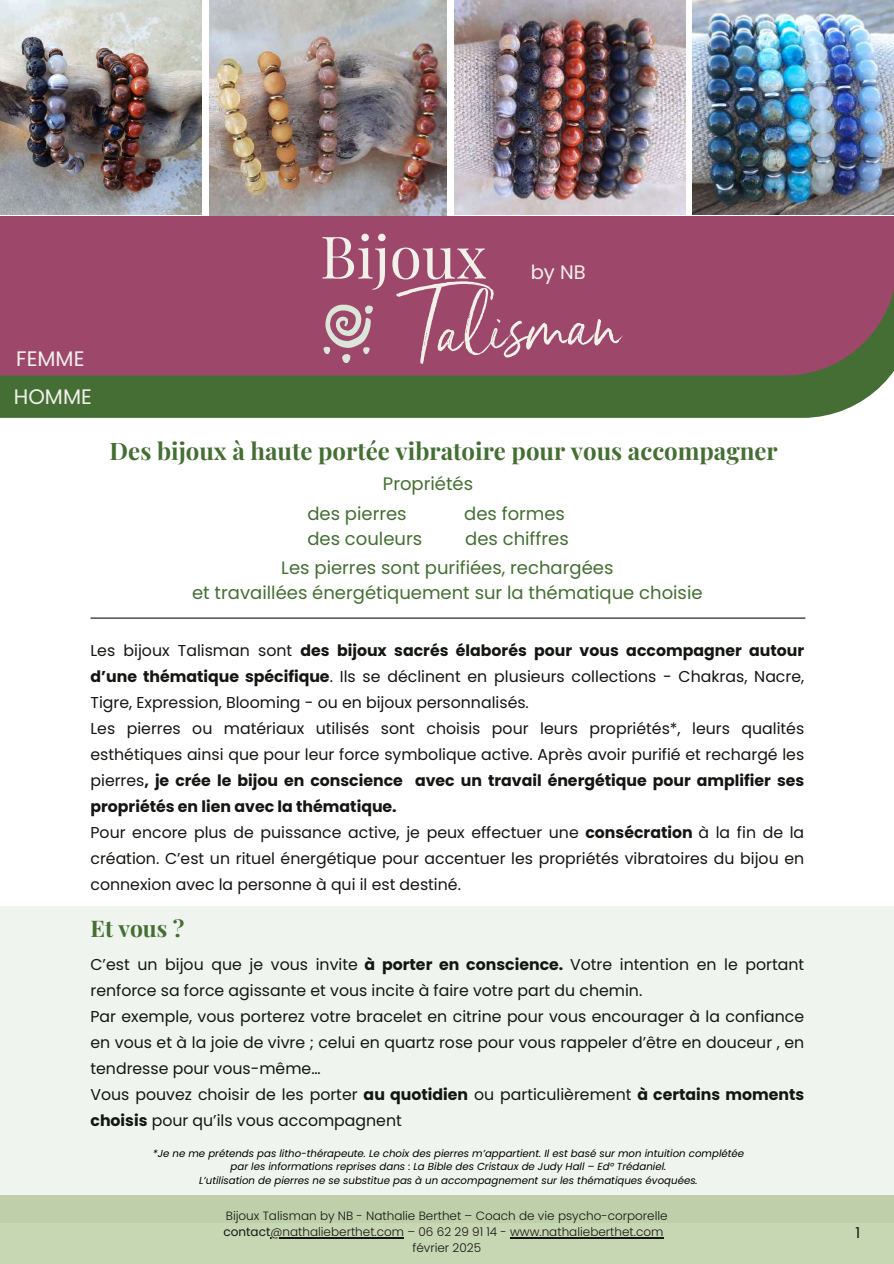
<style>
.page{position:relative;width:894px;height:1264px;background:#fff}
.page>*{position:absolute;margin:0;border:0;box-sizing:border-box;transform-origin:0 0}
.t1{font:83.1px "Serendipity";color:#f1f1ea}
.t2{font:58.8px "Playfair Display";color:#f1f1ea}
.t3{font:700 24px "Playfair Display";color:#446e34}
.t4{font:700 22.95px "Playfair Display";color:#446e34}
.t5{font:21px/38.2px "Poppins";color:#f1f1ea}
.t6{font:19.5px "Poppins";color:#f1f1ea}
.t7{font:18px/24.8px "Poppins";color:#446e34}
.t8{font:15.75px/26px "Poppins";color:#141613}
.t9{font:15px "Poppins";color:#141613}
.t10{font:300 12px/16px "Poppins";color:#141613;text-align:center}
.t11{font:italic 10.2px/13.6px "Poppins";color:#000;text-align:center}
.s1{font-weight:700}
.s2{font-weight:400}
</style>
<div class="page">
<div style="left:0;top:375px;width:891px;height:43px;background:#446e34"></div>
<div style="left:0;top:0;width:893px;height:375px;background:#9d486b"></div>
<svg style="left:323px;top:305px;width:50px;height:58px"></svg>
<svg style="left:201px;top:0;width:490px;height:215px;background:#eee"></svg>
<img style="left:210px;top:1px;width:236px;height:214px">
<img style="left:0;top:0;width:201px;height:215px">
<div style="left:0;top:906px;width:893px;height:316px;background:#f0f4ef"></div>
<div style="left:0;top:1195px;width:893px;height:68px;background:#c7d6b3"></div>
<hr style="left:270px;top:1237px;width:134px;height:1px;background:#141613">
<hr style="left:510px;top:1237px;width:153px;height:1px;background:#141613">
<hr style="left:90px;top:617px;width:715px;height:1px;background:#141613">
<img style="left:454px;top:0;width:231px;height:215px">
<img style="left:691px;top:0;width:202px;height:215px">
<h3 class="t5" style="left:14px;top:339px;width:79px">FEMME<br>HOMME</h3>
<h2 class="t2" style="left:320px;top:215px;width:168px">Bijoux</h2>
<p class="t6" style="left:530px;top:258px;width:57px">by NB</p>
<h1 class="t1" style="left:400px;top:285px;width:218px;rotate:-3deg">Talisman</h1>
<h3 class="t3" style="left:110px;top:433px;width:669px">Des bijoux à haute portée vibratoire pour vous accompagner</h3>
<p class="t7" style="left:383px;top:471px;width:92px">Propriétés</p>
<p class="t7" style="left:307px;top:501px;width:116px">des pierres des couleurs</p>
<p class="t7" style="left:464px;top:501px;width:106px">des formes des chiffres</p>
<p class="t7" style="left:192px;top:555px;width:512px;text-align:center">Les pierres sont purifiées, rechargées<br>et travaillées énergétiquement sur la thématique choisie</p>
<p class="t8" style="left:90px;top:637px;width:715px">Les bijoux Talisman sont <span class="s1">des bijoux sacrés élaborés pour vous accompagner autour d’une thématique spécifique</span>. Ils se déclinent en plusieurs collections - Chakras, Nacre, Tigre, Expression, Blooming - ou en bijoux personnalisés.<br>Les pierres ou matériaux utilisés sont choisis pour leurs propriétés*, leurs qualités esthétiques ainsi que pour leur force symbolique active. Après avoir purifié et rechargé les pierres<span class="s1">, je crée le bijou en conscience avec un travail énergétique pour amplifier ses propriétés en lien avec la thématique.<br></span>Pour encore plus de puissance active, je peux effectuer une <span class="s1">consécration</span> à la fin de la création. C’est un rituel énergétique pour accentuer les propriétés vibratoires du bijou en connexion avec la personne à qui il est destiné.</p>
<h3 class="t4" style="left:90px;top:912px;width:95px">Et vous ?</h3>
<p class="t8" style="left:90px;top:951px;width:715px">C’est un bijou que je vous invite <span class="s1">à porter en conscience.</span> Votre intention en le portant renforce sa force agissante et vous incite à faire votre part du chemin.<br>Par exemple, vous porterez votre bracelet en citrine pour vous encourager à la confiance en vous et à la joie de vivre ; celui en quartz rose pour vous rappeler d’être en douceur , en tendresse pour vous-même…<br>Vous pouvez choisir de les porter <span class="s1">au quotidien</span> ou particulièrement <span class="s1">à certains moments choisis</span> pour qu’ils vous accompagnent</p>
<p class="t11" style="left:153px;top:1146px;width:592px">*Je ne me prétends pas litho-thérapeute. Le choix des pierres m’appartient. Il est basé sur mon intuition complétée par les informations reprises dans : La Bible des Cristaux de Judy Hall – Ed° Trédaniel.<br>L’utilisation de pierres ne se substitue pas à un accompagnement sur les thématiques évoquées.</p>
<p class="t10" style="left:223px;top:1207px;width:445px">Bijoux Talisman by NB - Nathalie Berthet – Coach de vie psycho-corporelle <span class="s2">contact</span>@nathalieberthet.com – 06 62 29 91 14 - www.nathalieberthet.com février 2025</p>
<p class="t9" style="left:855px;top:1222px;width:6px">1</p>
</div>
